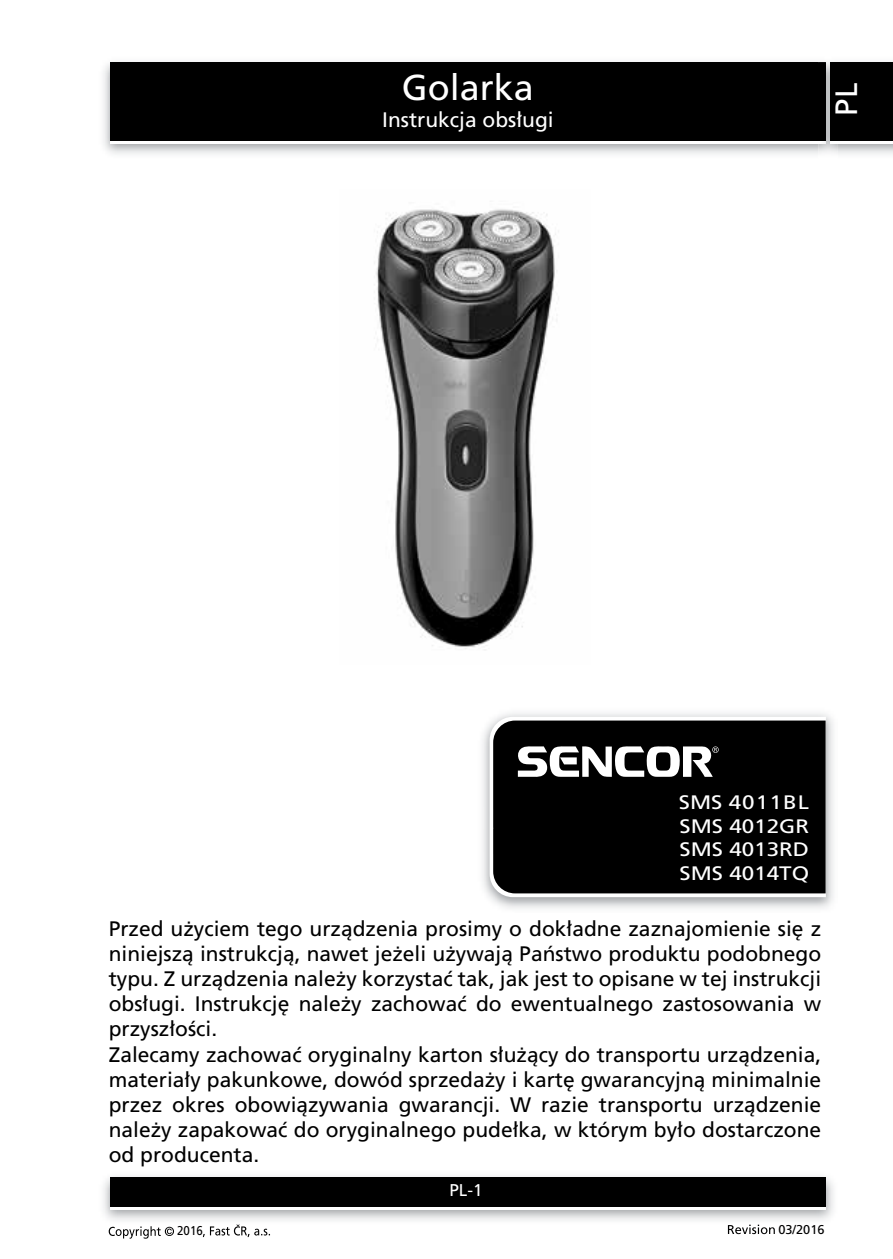
<style>
.page{position:relative;width:893px;height:1259px;background:#fff}
.page>*{position:absolute;margin:0;border:0;box-sizing:border-box;transform-origin:0 0}
.t1{font:36px "Frutiger CE";color:#fff}
.t2{font:30.9px "Frutiger CE";color:#fff}
.t3{font:21px/25.2px "Frutiger CE";color:#000}
.t4{font:21px "Frutiger CE";color:#fff}
.t5{font:19.5px/23.4px "Frutiger CE";color:#fff;text-align:justify;scale:1.15 1}
.t6{font:17.1px "Frutiger CE";color:#fff}
.t7{font:12.9px "Frutiger CE";color:#000}
.t8{font:12.9px "Frutiger CE";color:#000;scale:.9 1}
</style>
<div class="page">
<img style="left:482px;top:828px;width:352px;height:81px">
<img style="left:482px;top:713px;width:352px;height:115px">
<svg style="left:490px;top:717px;width:336px;height:180px;background:#1c1c1c"></svg>
<div style="left:110px;top:65px;width:716px;height:78px;background:linear-gradient(to right,#fff,#fff)"></div>
<div style="left:110px;top:62px;width:716px;height:78px;background:#000"></div>
<svg style="left:818px;top:140px;width:8px;height:3px"></svg>
<div style="left:830px;top:65px;width:63px;height:78px;background:linear-gradient(to right,#fff,#fff)"></div>
<div style="left:830px;top:62px;width:63px;height:78px;background:#000"></div>
<div style="left:110px;top:1177px;width:716px;height:30px;background:#000"></div>
<svg style="left:728px;top:1224px;width:47px;height:10px"></svg>
<svg style="left:109px;top:1226px;width:65px;height:12px"></svg>
<svg style="left:203px;top:1224px;width:67px;height:13px"></svg>
<img style="left:376px;top:209px;width:180px;height:441px">
<h1 class="t1" style="left:402px;top:69px;width:134px">Golarka</h1>
<p class="t4" style="left:382px;top:109px;width:173px">Instrukcja obsługi</p>
<h2 class="t2" style="left:830px;top:116px;width:34px;rotate:-90deg">PL</h2>
<p class="t5" style="left:679px;top:791px;width:115px">SMS 4011BL SMS 4012GR SMS 4013RD SMS 4014TQ</p>
<p class="t3" style="left:109px;top:916px;width:714px">Przed użyciem tego urządzenia prosimy o dokładne zaznajomienie się z niniejszą instrukcją, nawet jeżeli używają Państwo produktu podobnego typu. Z urządzenia należy korzystać tak, jak jest to opisane w tej instrukcji obsługi. Instrukcję należy zachować do ewentualnego zastosowania w przyszłości.<br>Zalecamy zachować oryginalny karton służący do transportu urządzenia, materiały pakunkowe, dowód sprzedaży i kartę gwarancyjną minimalnie przez okres obowiązywania gwarancji. W razie transportu urządzenie należy zapakować do oryginalnego pudełka, w którym było dostarczone od producenta.</p>
<p class="t6" style="left:449px;top:1181px;width:35px">PL-1</p>
<p class="t8" style="left:177px;top:1223px;width:30px">2016</p>
<p class="t7" style="left:778px;top:1222px;width:48px">03/2016</p>
</div>
